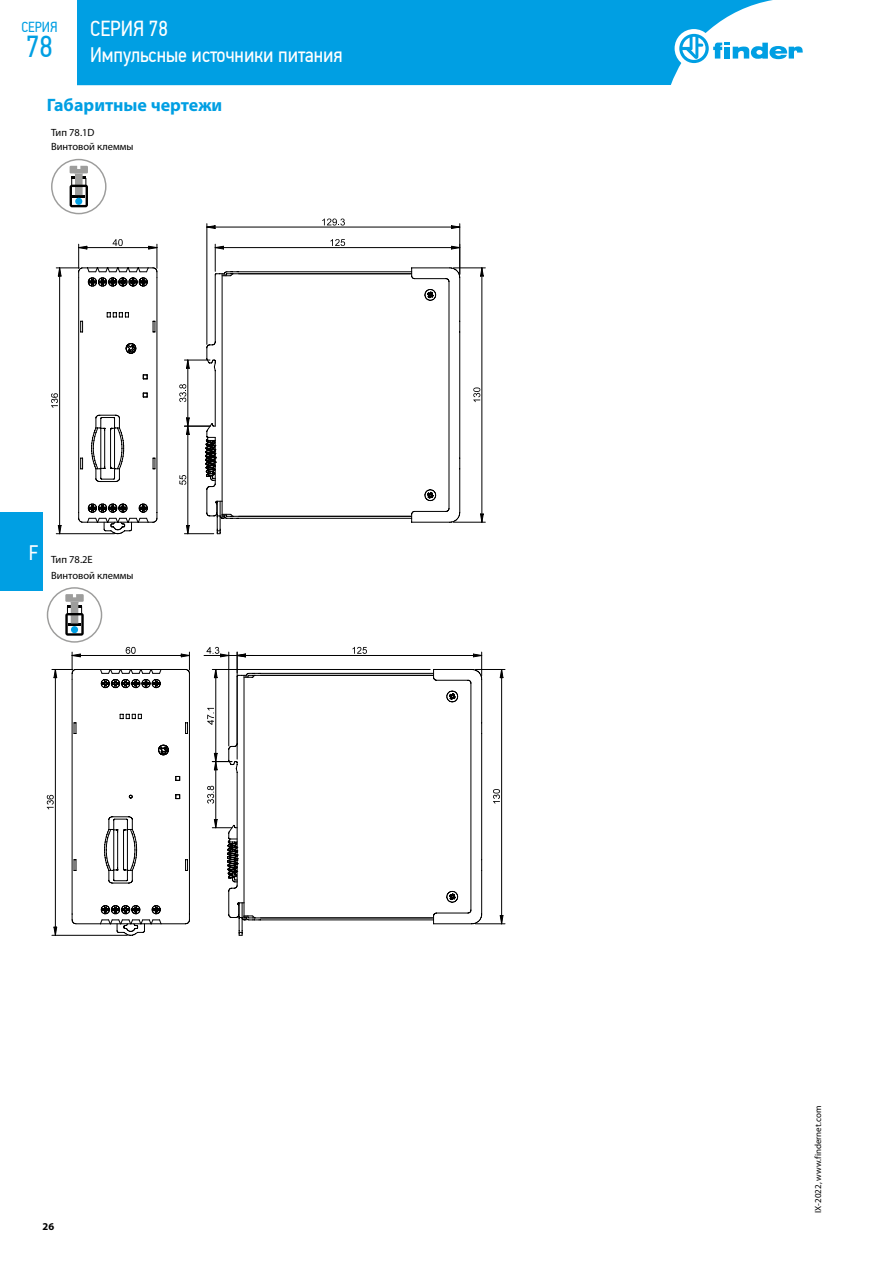
<style>
.page{position:relative;width:893px;height:1263px;background:#fff}
.page>*{position:absolute;margin:0;border:0;box-sizing:border-box;transform-origin:0 0}
.t1{font:30.3px "PF Din Text Cond Pro";color:#009fe3}
.t2{font:21.75px "PF Din Text Cond Pro";color:#fff}
.t3{font:21px "PF Din Text Cond Pro";color:#fff}
.t4{font:700 18px "Myriad Pro";color:#009fe3}
.t5{font:14.55px "PF Din Text Cond Pro";color:#009fe3}
.t6{font:10.5px/14.2px "Myriad Pro";color:#000}
.t7{font:700 10.5px "Myriad Pro";color:#000}
.t8{font:9px "Myriad Pro";color:#000}
</style>
<div class="page">
<div style="left:0;top:512px;width:43px;height:79px;background:#009fe3"></div>
<div style="left:51px;top:159px;width:56px;height:55px;border:1px solid #9d9d9c;border-radius:50%"></div>
<svg style="left:70px;top:166px;width:18px;height:41px"></svg>
<hr style="left:453px;top:268px;width:32px;height:1px;background:#000">
<hr style="left:453px;top:522px;width:32px;height:1px;background:#000">
<svg style="left:51px;top:219px;width:410px;height:315px"></svg>
<div style="left:47px;top:587px;width:55px;height:56px;border:1px solid #9d9d9c;border-radius:50%"></div>
<svg style="left:65px;top:594px;width:19px;height:42px"></svg>
<hr style="left:475px;top:669px;width:30px;height:1px;background:#000">
<hr style="left:475px;top:923px;width:30px;height:1px;background:#000">
<svg style="left:493px;top:789px;width:7px;height:14px"></svg>
<svg style="left:500px;top:670px;width:3px;height:8px"></svg>
<svg style="left:500px;top:915px;width:3px;height:9px"></svg>
<hr style="left:501px;top:669px;width:1px;height:255px;background:#000">
<hr style="left:52px;top:935px;width:75px;height:1px;background:#000">
<svg style="left:47px;top:647px;width:143px;height:288px"></svg>
<hr style="left:204px;top:655px;width:50px;height:1px;background:#000">
<svg style="left:206px;top:647px;width:277px;height:288px"></svg>
<hr style="left:216px;top:669px;width:1px;height:92px;background:#000">
<div style="left:77px;top:0;width:696px;height:85px;background:#009fe3"></div>
<div style="left:675px;top:29px;width:38px;height:39px;background:#fff;border-radius:50%"></div>
<svg style="left:679px;top:34px;width:124px;height:29px"></svg>
<h3 class="t5" style="left:21px;top:19px;width:38px">СЕРИЯ</h3>
<h1 class="t1" style="left:26px;top:28px;width:28px">78</h1>
<h2 class="t2" style="left:90px;top:16px;width:79px">СЕРИЯ 78</h2>
<h3 class="t3" style="left:90px;top:42px;width:254px">Импульсные источники питания</h3>
<h3 class="t4" style="left:47px;top:93px;width:177px">Габаритные чертежи</h3>
<p class="t6" style="left:51px;top:125px;width:84px">Тип 78.1D<br>Винтовой клеммы</p>
<h3 class="t3" style="left:29px;top:540px;width:11px">F</h3>
<p class="t6" style="left:51px;top:551px;width:84px;line-height:16.2px">Тип 78.2E<br>Винтовой клеммы</p>
<p class="t7" style="left:43px;top:1219px;width:13px">26</p>
<p class="t8" style="left:812px;top:1213px;width:108px;rotate:-90deg">IX-2022, www.findernet.com</p>
</div>
